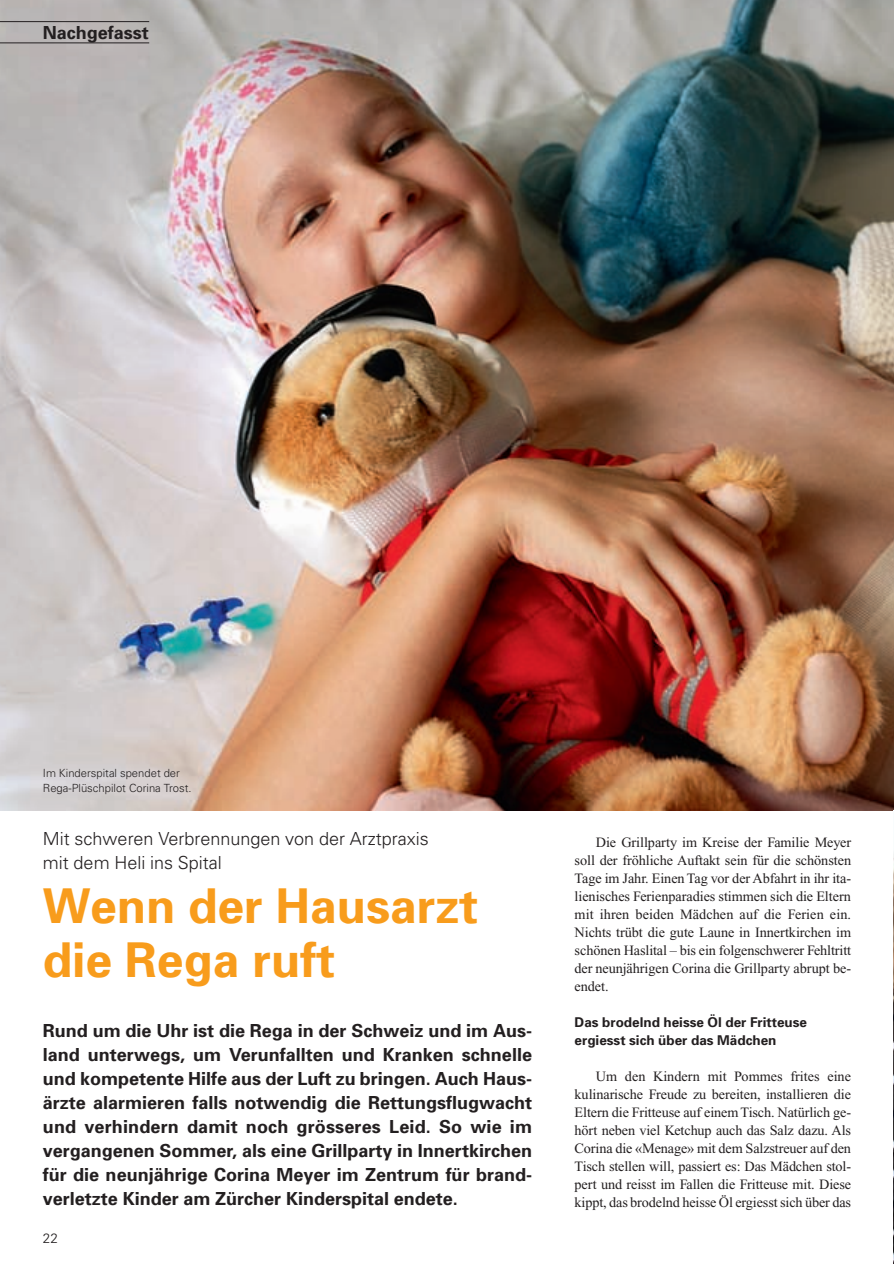
<style>
.page{position:relative;width:894px;height:1264px;background:#fff}
.page>*{position:absolute;margin:0;border:0;box-sizing:border-box;transform-origin:0 0}
.t1{font:700 48px/54px "Univers";color:#f89c1c}
.t2{font:700 18px/24px "Univers";color:#231f20;text-align:justify}
.t3{font:300 18px/24px "Univers";color:#231f20}
.t4{font:14.25px/18px "Times New Roman";letter-spacing:-.01em;color:#231f20;text-align:justify}
.t5{font:700 13.5px/18px "Univers";color:#231f20}
.t6{font:300 13.5px "Univers";color:#231f20}
.t7{font:300 11.25px/15px "Univers";color:#231f20}
</style>
<div class="page">
<img style="left:0;top:0;width:894px;height:1264px">
<p class="t2" style="left:43px;top:22px;width:108px">Nachgefasst</p>
<p class="t7" style="left:43px;top:767px;width:150px">Im Kinderspital spendet der<br>Rega-Plüschpilot Corina Trost.</p>
<p class="t3" style="left:43px;top:828px;width:387px">Mit schweren Verbrennungen von der Arztpraxis mit dem Heli ins Spital</p>
<h1 class="t1" style="left:43px;top:883px;width:437px">Wenn der Hausarzt die Rega ruft</h1>
<p class="t2" style="left:43px;top:1020px;width:491px">Rund um die Uhr ist die Rega in der Schweiz und im Aus&shy;land unterwegs, um Verunfallten und Kranken schnelle und kompetente Hilfe aus der Luft zu bringen. Auch Haus&shy;ärzte alarmieren falls notwendig die Rettungsflugwacht und verhindern damit noch grösseres Leid. So wie im vergangenen Sommer, als eine Grillparty in Innertkirchen für die neunjährige Corina Meyer im Zentrum für brand&shy;verletzte Kinder am Zürcher Kinderspital endete.</p>
<p class="t6" style="left:43px;top:1233px;width:17px">22</p>
<p class="t4" style="left:574px;top:834px;width:278px;text-indent:21px">Die Grillparty im Kreise der Familie Meyer soll der fröhliche Auftakt sein für die schönsten Tage im Jahr. Einen Tag vor der Abfahrt in ihr ita&shy;lienisches Ferienparadies stimmen sich die Eltern mit ihren beiden Mädchen auf die Ferien ein.<br>Nichts trübt die gute Laune in Innertkirchen im schönen Haslital – bis ein folgenschwerer Fehltritt der neunjährigen Corina die Grillparty abrupt be&shy;endet.</p>
<p class="t5" style="left:574px;top:1014px;width:234px">Das brodelnd heisse Öl der Fritteuse ergiesst sich über das Mädchen</p>
<p class="t4" style="left:574px;top:1068px;width:278px;text-indent:21px">Um den Kindern mit Pommes frites eine kulinarische Freude zu bereiten, installieren die Eltern die Fritteuse auf einem Tisch. Natürlich ge&shy;hört neben viel Ketchup auch das Salz dazu. Als Corina die «Menage» mit dem Salzstreuer auf den Tisch stellen will, passiert es: Das Mädchen stol&shy;pert und reisst im Fallen die Fritteuse mit. Diese kippt, das brodelnd heisse Öl ergiesst sich über das</p>
</div>
